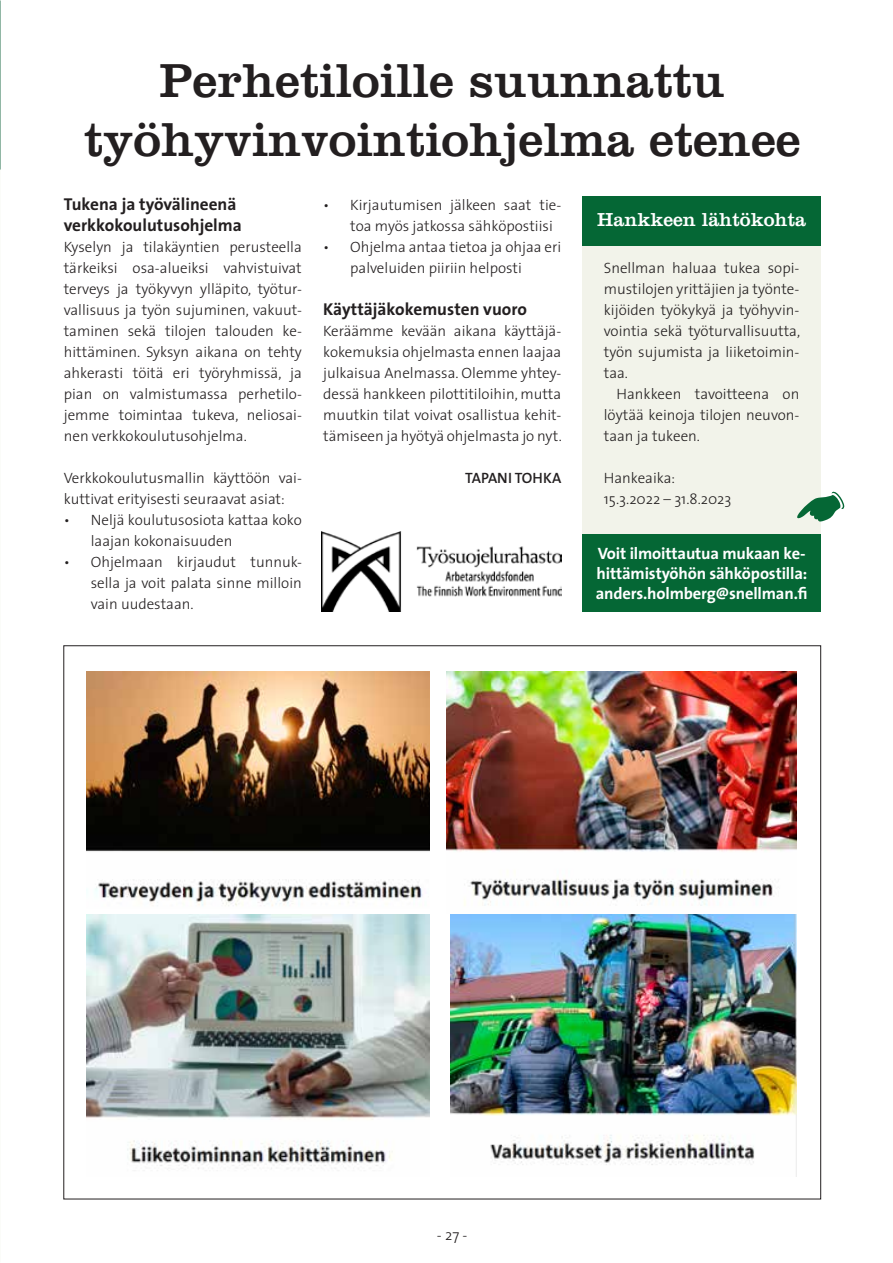
<style>
.page{position:relative;width:893px;height:1263px;background:#fff}
.page>*{position:absolute;margin:0;border:0;box-sizing:border-box;transform-origin:0 0}
.t1{font:49.5px/59.4px "Clarendon LT Std";color:#231f20;text-align:center}
.t2{font:19.5px "Clarendon LT Std";color:#fff}
.t3{font:700 17.25px/21px "The Sans";color:#231f20}
.t4{font:700 16.5px/19.8px "The Sans";letter-spacing:-.01em;color:#fff;text-align:justify}
.t5{font:300 15px/21px "The Sans";color:#231f20;text-align:justify}
.t6{font:600 15px "The Sans";color:#231f20}
</style>
<div class="page">
<img style="left:86px;top:671px;width:343px;height:235px">
<img style="left:446px;top:671px;width:350px;height:235px">
<img style="left:451px;top:915px;width:345px;height:250px">
<img style="left:86px;top:915px;width:343px;height:254px">
<div style="left:583px;top:226px;width:238px;height:308px;background:#f2f3ea"></div>
<div style="left:583px;top:196px;width:238px;height:50px;background:#056735"></div>
<svg style="left:797px;top:491px;width:47px;height:31px"></svg>
<div style="left:583px;top:534px;width:238px;height:77px;background:#056735"></div>
<img style="left:321px;top:532px;width:240px;height:79px">
<h1 class="t1" style="left:84px;top:50px;width:718px">Perhetiloille suunnattu työhyvinvointiohjelma etenee</h1>
<p class="t3" style="left:64px;top:193px;width:180px">Tukena ja työvälineenä verkkokoulutusohjelma</p>
<p class="t5" style="left:64px;top:236px;width:240px">Kyselyn ja tilakäyntien perusteella tärkeiksi osa-alueiksi vahvistuivat terveys ja työkyvyn ylläpito, työtur&shy;vallisuus ja työn sujuminen, vakuut&shy;taminen sekä tilojen talouden ke&shy;hittäminen. Syksyn aikana on tehty ahkerasti töitä eri työryhmissä, ja pian on valmistumassa perhetilo&shy;jemme toimintaa tukeva, neliosai&shy;nen verkkokoulutusohjelma.</p>
<p class="t5" style="left:64px;top:467px;width:240px">Verkkokoulutusmallin käyttöön vai&shy;kuttivat erityisesti seuraavat asiat:</p>
<p class="t5" style="left:91px;top:509px;width:213px;text-indent:-27px">• Neljä koulutusosiota kattaa koko laajan kokonaisuuden</p>
<p class="t5" style="left:91px;top:551px;width:213px;text-indent:-27px">• Ohjelmaan kirjaudut tunnuk&shy;sella ja voit palata sinne milloin vain uudestaan.</p>
<p class="t5" style="left:350px;top:194px;width:213px;text-indent:-27px">• Kirjautumisen jälkeen saat tie&shy;toa myös jatkossa sähköpostiisi</p>
<p class="t5" style="left:350px;top:236px;width:213px;text-indent:-27px">• Ohjelma antaa tietoa ja ohjaa eri palveluiden piiriin helposti</p>
<p class="t3" style="left:323px;top:298px;width:205px">Käyttäjäkokemusten vuoro</p>
<p class="t5" style="left:323px;top:320px;width:240px">Keräämme kevään aikana käyttäjä&shy;kokemuksia ohjelmasta ennen laajaa julkaisua Anelmassa. Olemme yhtey&shy;dessä hankkeen pilottitiloihin, mutta muutkin tilat voivat osallistua kehit&shy;tämiseen ja hyötyä ohjelmasta jo nyt.</p>
<p class="t6" style="left:465px;top:465px;width:98px">TAPANI TOHKA</p>
<h2 class="t2" style="left:597px;top:208px;width:210px">Hankkeen lähtökohta</h2>
<p class="t5" style="left:604px;top:257px;width:198px">Snellman haluaa tukea sopi&shy;mustilojen yrittäjien ja työnte&shy;kijöiden työkykyä ja työhyvin&shy;vointia sekä työturvallisuutta, työn sujumista ja liiketoimin&shy;taa.</p>
<p class="t5" style="left:604px;top:383px;width:197px;text-indent:13px">Hankkeen tavoitteena on löytää keinoja tilojen neuvon&shy;taan ja tukeen.</p>
<p class="t5" style="left:604px;top:467px;width:129px">Hankeaika:<br>15.3.2022 – 31.8.2023</p>
<p class="t4" style="left:596px;top:543px;width:213px">Voit ilmoittautua mukaan ke&shy;hittämistyöhön sähköpostilla: anders.holmberg@snellman.fi</p>
<p class="t5" style="left:437px;top:1224px;width:32px">- 27 -</p>
</div>
